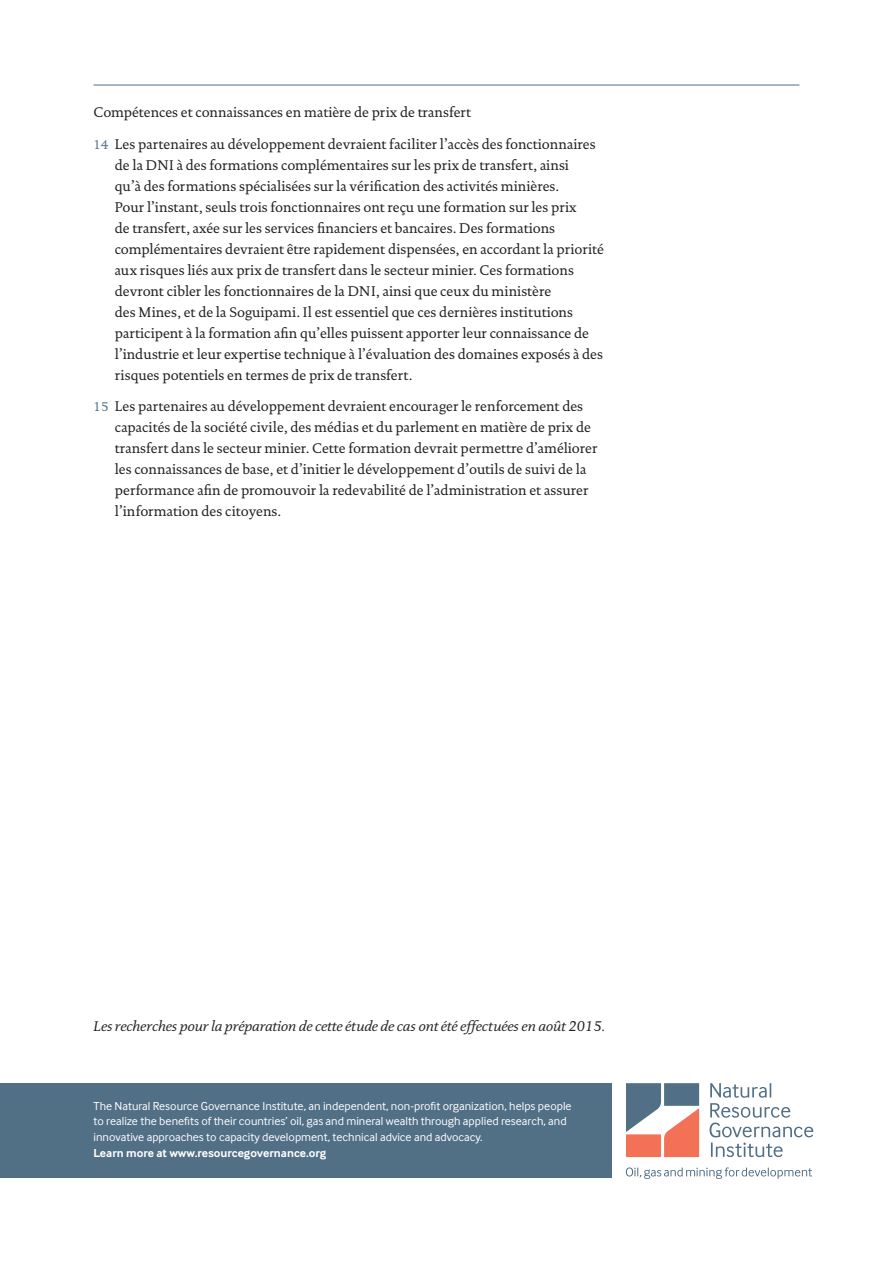
<style>
.page{position:relative;width:893px;height:1263px;background:#fff}
.page>*{position:absolute;margin:0;border:0;box-sizing:border-box;transform-origin:0 0}
.t1{font:14.25px/21px "DTL Documenta T";color:#231f20}
.t2{font:italic 14.25px "DTL Documenta T";letter-spacing:-.01em;color:#231f20}
.t3{font:12px/15.8px "Inter Face";color:#fff}
.t4{font:700 12px "Inter Face";color:#fff}
.s1{font-size:12.75px;color:#516f85}
</style>
<div class="page">
<hr style="left:94px;top:85px;width:705px;height:1px;background:#516f85">
<svg style="left:710px;top:1083px;width:103px;height:74px"></svg>
<svg style="left:626px;top:1083px;width:73px;height:74px"></svg>
<svg style="left:626px;top:1167px;width:186px;height:12px"></svg>
<div style="left:0;top:1083px;width:611px;height:95px;background:#516f85"></div>
<p class="t1" style="left:94px;top:102px;width:379px">Compétences et connaissances en matière de prix de transfert</p>
<p class="t1" style="left:115px;top:133px;width:491px;text-indent:-21px"><span class="s1">14</span> Les partenaires au développement devraient faciliter l’accès des fonctionnaires de la DNI à des formations complémentaires sur les prix de transfert, ainsi<br>qu’à des formations spécialisées sur la vérification des activités minières.<br>Pour l’instant, seuls trois fonctionnaires ont reçu une formation sur les prix<br>de transfert, axée sur les services financiers et bancaires. Des formations complémentaires devraient être rapidement dispensées, en accordant la priorité aux risques liés aux prix de transfert dans le secteur minier. Ces formations devront cibler les fonctionnaires de la DNI, ainsi que ceux du ministère<br>des Mines, et de la Soguipami. Il est essentiel que ces dernières institutions participent à la formation afin qu’elles puissent apporter leur connaissance de l’industrie et leur expertise technique à l’évaluation des domaines exposés à des risques potentiels en termes de prix de transfert.</p>
<p class="t1" style="left:115px;top:396px;width:484px;text-indent:-21px"><span class="s1">15</span> Les partenaires au développement devraient encourager le renforcement des capacités de la société civile, des médias et du parlement en matière de prix de transfert dans le secteur minier. Cette formation devrait permettre d’améliorer les connaissances de base, et d’initier le développement d’outils de suivi de la performance afin de promouvoir la redevabilité de l’administration et assurer l’information des citoyens.</p>
<p class="t2" style="left:94px;top:1017px;width:513px">Les recherches pour la préparation de cette étude de cas ont été effectuées en août 2015.</p>
<p class="t3" style="left:94px;top:1097px;width:480px">The Natural Resource Governance Institute, an independent, non-profit organization, helps people to realize the benefits of their countries’ oil, gas and mineral wealth through applied research, and innovative approaches to capacity development, technical advice and advocacy.</p>
<p class="t4" style="left:94px;top:1146px;width:234px">Learn more at www.resourcegovernance.org</p>
</div>
